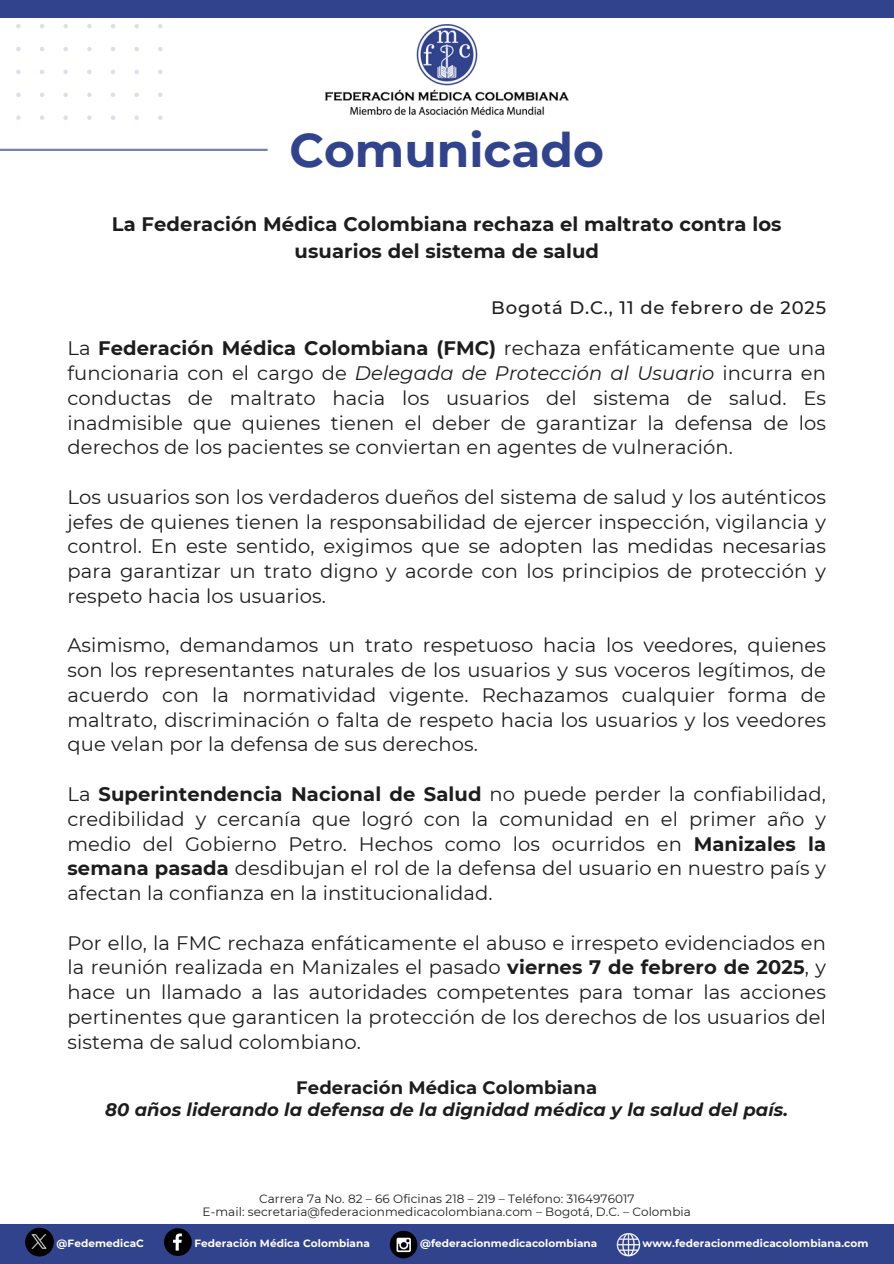
<style>
.page{position:relative;width:894px;height:1264px;background:#fff}
.page>*{position:absolute;margin:0;border:0;box-sizing:border-box;transform-origin:0 0}
.t1{font:700 47.1px "Montserrat";color:#31438d}
.t2{font:19.5px/24.8px "Montserrat";letter-spacing:.005em;color:#1d1d1d;text-align:justify}
.t3{font:700 19.5px/27px "Montserrat";letter-spacing:.005em;color:#1d1d1d;text-align:center}
.t4{font:italic 700 18px/22.5px "Montserrat";letter-spacing:.005em;color:#1d1d1d;text-align:center}
.t5{font:500 18px "Montserrat";letter-spacing:.05em;color:#1d1d1d}
.t6{font:12px/13px "Montserrat";letter-spacing:.005em;color:#1d1d1d;text-align:center}
.t7{font:700 10.5px "Montserrat";letter-spacing:.005em;color:#fff}
.s1{font-weight:700}
.s2{font-style:italic}
.s3{font-style:normal}
</style>
<div class="page">
<div style="left:0;top:1223px;width:893px;height:40px;background:#31438d"></div>
<svg style="left:16px;top:24px;width:146px;height:96px"></svg>
<div style="left:0;top:0;width:893px;height:18px;background:#31438d"></div>
<img style="left:325px;top:25px;width:243px;height:90px">
<img style="left:25px;top:1227px;width:29px;height:29px;border-radius:50%">
<svg style="left:164px;top:1228px;width:28px;height:27px"></svg>
<div style="left:390px;top:1230px;width:27px;height:28px;background:#000;border-radius:50%"></div>
<svg style="left:396px;top:1237px;width:15px;height:14px"></svg>
<svg style="left:616px;top:1233px;width:24px;height:23px"></svg>
<hr style="left:0;top:149px;width:267px;height:2px;background:#7782b3">
<p class="t1" style="left:289px;top:122px;width:316px">Comunicado</p>
<p class="t3" style="left:112px;top:211px;width:671px">La Federación Médica Colombiana rechaza el maltrato contra los usuarios del sistema de salud</p>
<h3 class="t5" style="left:491px;top:297px;width:336px">Bogotá D.C., 11 de febrero de 2025</h3>
<p class="t2" style="left:67px;top:336px;width:759px">La <span class="s1">Federación Médica Colombiana (FMC)</span> rechaza enfáticamente que una funcionaria con el cargo de <span class="s2">Delegada de Protección al Usuario</span> incurra en conductas de maltrato hacia los usuarios del sistema de salud. Es inadmisible que quienes tienen el deber de garantizar la defensa de los derechos de los pacientes se conviertan en agentes de vulneración.</p>
<h1 class="t2" style="left:67px;top:484px;width:759px">Los usuarios son los verdaderos dueños del sistema de salud y los auténticos jefes de quienes tienen la responsabilidad de ejercer inspección, vigilancia y control. En este sentido, exigimos que se adopten las medidas necesarias para garantizar un trato digno y acorde con los principios de protección y respeto hacia los usuarios.</h1>
<p class="t2" style="left:67px;top:633px;width:759px">Asimismo, demandamos un trato respetuoso hacia los veedores, quienes son los representantes naturales de los usuarios y sus voceros legítimos, de acuerdo con la normatividad vigente. Rechazamos cualquier forma de maltrato, discriminación o falta de respeto hacia los usuarios y los veedores que velan por la defensa de sus derechos.</p>
<h2 class="t2" style="left:67px;top:781px;width:759px">La <span class="s1">Superintendencia Nacional de Salud</span> no puede perder la confiabilidad, credibilidad y cercanía que logró con la comunidad en el primer año y medio del Gobierno Petro. Hechos como los ocurridos en <span class="s1">Manizales la semana pasada</span> desdibujan el rol de la defensa del usuario en nuestro país y afectan la confianza en la institucionalidad.</h2>
<h2 class="t2" style="left:67px;top:930px;width:759px">Por ello, la FMC rechaza enfáticamente el abuso e irrespeto evidenciados en la reunión realizada en Manizales el pasado <span class="s1">viernes 7 de febrero de 2025</span>, y hace un llamado a las autoridades competentes para tomar las acciones pertinentes que garanticen la protección de los derechos de los usuarios del sistema de salud colombiano.</h2>
<h3 class="t4" style="left:105px;top:1075px;width:684px"><span class="s3">Federación Médica Colombiana<br></span>80 años liderando la defensa de la dignidad médica y la salud del país.</h3>
<h3 class="t6" style="left:202px;top:1191px;width:489px">Carrera 7a No. 82 – 66 Oficinas 218 – 219 – Teléfono: 3164976017<br>E-mail: secretaria@federacionmedicacolombiana.com – Bogotá, D.C. – Colombia</h3>
<h3 class="t7" style="left:57px;top:1236px;width:89px">@FedemedicaC</h3>
<h3 class="t7" style="left:194px;top:1236px;width:177px">Federación Médica Colombiana</h3>
<h2 class="t7" style="left:420px;top:1236px;width:179px">@federacionmedicacolombiana</h2>
<h4 class="t7" style="left:642px;top:1236px;width:227px">www.federacionmedicacolombiana.com</h4>
</div>
